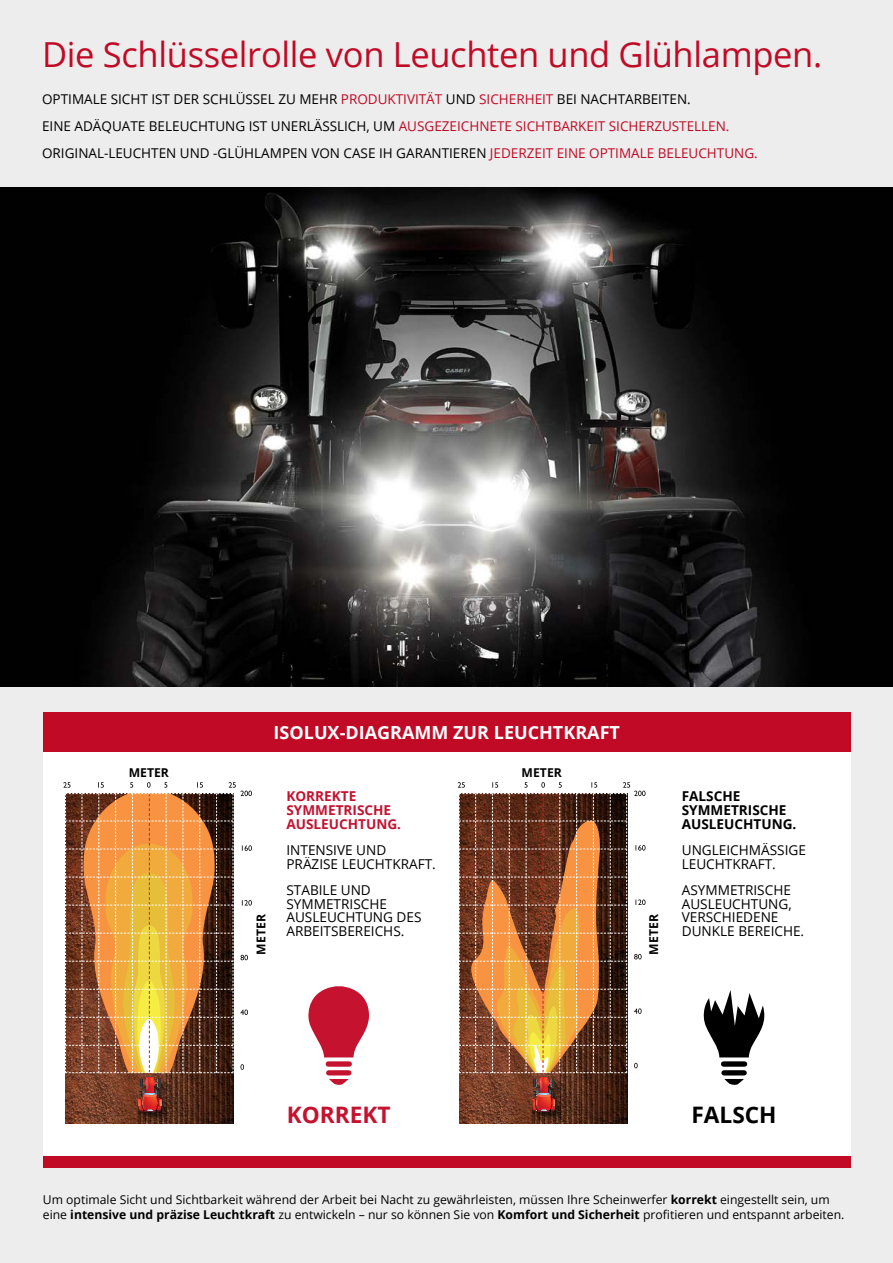
<style>
.page{position:relative;width:893px;height:1263px;background:#ededed}
.page>*{position:absolute;margin:0;border:0;box-sizing:border-box;transform-origin:0 0}
.t1{font:34.5px "Open Sans";letter-spacing:-.01em;color:#c10a25}
.t2{font:700 22.65px "Open Sans";color:#c4122f}
.t3{font:700 22.65px "Open Sans";color:#000}
.t4{font:700 18px "Open Sans";color:#fff}
.t5{font:13.65px/13.6px "Open Sans";color:#000}
.t6{font:700 13.65px/13.6px "Open Sans";color:#c4122f}
.t7{font:700 13.65px/13.6px "Open Sans";color:#000}
.t8{font:13.5px/27px "Open Sans";color:#000}
.t9{font:12.15px/14.5px "Open Sans";color:#000}
.t10{font:700 12.15px "Open Sans";color:#000}
.s1{color:#c10a25}
.s2{font-weight:700}
</style>
<div class="page">
<img style="left:0;top:187px;width:893px;height:500px">
<div style="left:43px;top:736px;width:808px;height:420px;background:#fff"></div>
<div style="left:43px;top:712px;width:808px;height:40px;background:#c10a25"></div>
<div style="left:43px;top:1156px;width:808px;height:12px;background:#c10a25"></div>
<img style="left:65px;top:1112px;width:168px;height:11px">
<div style="left:137px;top:1075px;width:34px;height:46px;background:#000;opacity:.71"></div>
<svg style="left:63px;top:782px;width:189px;height:330px"></svg>
<img style="left:139px;top:1079px;width:22px;height:13px">
<svg style="left:308px;top:986px;width:61px;height:99px"></svg>
<img style="left:459px;top:1112px;width:168px;height:11px">
<div style="left:531px;top:1075px;width:34px;height:46px;background:#000;opacity:.71"></div>
<svg style="left:458px;top:782px;width:187px;height:330px;background:#9d6d4a"></svg>
<img style="left:533px;top:1079px;width:21px;height:13px">
<svg style="left:703px;top:990px;width:61px;height:95px"></svg>
<h1 class="t1" style="left:42px;top:31px;width:782px">Die Schlüsselrolle von Leuchten und Glühlampen.</h1>
<p class="t8" style="left:42px;top:85px;width:717px">OPTIMALE SICHT IST DER SCHLÜSSEL ZU MEHR <span class="s1">PRODUKTIVITÄT</span> UND <span class="s1">SICHERHEIT</span> BEI NACHTARBEITEN.<br>EINE ADÄQUATE BELEUCHTUNG IST UNERLÄSSLICH, UM <span class="s1">AUSGEZEICHNETE SICHTBARKEIT SICHERZUSTELLEN.<br></span>ORIGINAL-LEUCHTEN UND -GLÜHLAMPEN VON CASE IH GARANTIEREN <span class="s1">JEDERZEIT EINE OPTIMALE BELEUCHTUNG.</span></p>
<h3 class="t4" style="left:274px;top:720px;width:348px">ISOLUX-DIAGRAMM ZUR LEUCHTKRAFT</h3>
<p class="t10" style="left:129px;top:764px;width:42px">METER</p>
<p class="t10" style="left:522px;top:764px;width:42px">METER</p>
<p class="t6" style="left:286px;top:789px;width:116px">KORREKTE<br>SYMMETRISCHE<br>AUSLEUCHTUNG.</p>
<p class="t5" style="left:286px;top:843px;width:151px">INTENSIVE UND<br>PRÄZISE LEUCHTKRAFT.</p>
<p class="t5" style="left:286px;top:883px;width:137px">STABILE UND<br>SYMMETRISCHE<br>AUSLEUCHTUNG DES<br>ARBEITSBEREICHS.</p>
<p class="t10" style="left:252px;top:954px;width:42px;rotate:-90deg">METER</p>
<p class="t10" style="left:645px;top:954px;width:42px;rotate:-90deg">METER</p>
<p class="t7" style="left:682px;top:789px;width:116px">FALSCHE<br>SYMMETRISCHE<br>AUSLEUCHTUNG.</p>
<p class="t5" style="left:682px;top:843px;width:126px">UNGLEICHMÄSSIGE<br>LEUCHTKRAFT.</p>
<p class="t5" style="left:682px;top:883px;width:124px">ASYMMETRISCHE<br>AUSLEUCHTUNG,<br>VERSCHIEDENE<br>DUNKLE BEREICHE.</p>
<h2 class="t2" style="left:287px;top:1099px;width:105px">KORREKT</h2>
<h2 class="t3" style="left:691px;top:1099px;width:87px">FALSCH</h2>
<p class="t9" style="left:43px;top:1192px;width:803px">Um optimale Sicht und Sichtbarkeit während der Arbeit bei Nacht zu gewährleisten, müssen Ihre Scheinwerfer <span class="s2">korrekt</span> eingestellt sein, um eine <span class="s2">intensive und präzise Leuchtkraft</span> zu entwickeln – nur so können Sie von <span class="s2">Komfort und Sicherheit</span> profitieren und entspannt arbeiten.</p>
</div>
